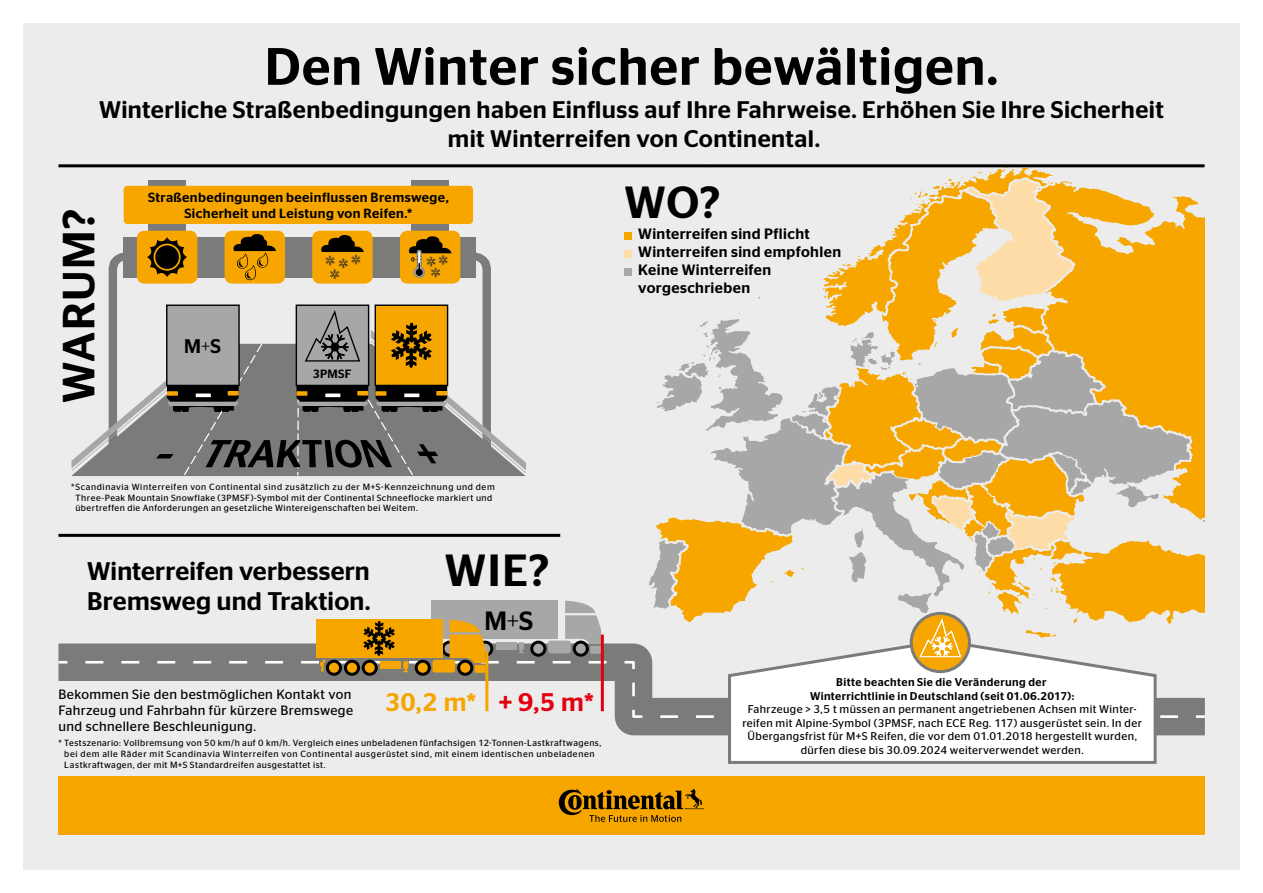
<style>
.page{position:relative;width:1263px;height:893px;background:#fff}
.page>*{position:absolute;margin:0;border:0;box-sizing:border-box;transform-origin:0 0}
.t1{font:500 52.5px "Continental Stag Sans";letter-spacing:.02em;color:#000}
.t2{font:500 45px "Continental Stag Sans";letter-spacing:.04em;color:#000}
.t3{font:500 26.4px "Continental Stag Sans";color:#000}
.t4{font:500 25.5px/30.6px "Continental Stag Sans";letter-spacing:.005em;color:#000}
.t5{font:500 25.5px "Continental Stag Sans";color:#f7a600}
.t6{font:500 24px/28.8px "Continental Stag Sans";letter-spacing:.02em;color:#000;text-align:center}
.t7{font:500 19.8px "Continental Stag Sans";color:#000}
.t8{font:500 15px/18px "Continental Stag Sans";letter-spacing:.025em;color:#000}
.t9{font:13.5px/16.2px "Continental Stag Sans";letter-spacing:.025em;color:#000}
.t10{font:500 13.35px/16px "Continental Stag Sans";letter-spacing:.035em;color:#000;text-align:center}
.t11{font:500 12px "Continental Stag Sans";letter-spacing:.02em;color:#000}
.t12{font:11.25px/13.5px "Continental Stag Sans";letter-spacing:.035em;color:#000;text-align:center}
.t13{font:500 11.25px/13.5px "Continental Stag Sans";letter-spacing:.035em;color:#000;text-align:center}
.t14{font:9px/10.8px "Continental Stag Sans";letter-spacing:.055em;color:#000}
.s1{font-weight:300}
.s2{color:#e3000f}
</style>
<div class="page">
<div style="left:23px;top:23px;width:1216px;height:847px;background:#ececed"></div>
<svg style="left:148px;top:180px;width:38px;height:51px"></svg>
<svg style="left:411px;top:180px;width:38px;height:51px"></svg>
<div style="left:58px;top:776px;width:1146px;height:58px;background:#f7a600"></div>
<svg style="left:559px;top:789px;width:145px;height:33px"></svg>
<svg style="left:58px;top:625px;width:1182px;height:129px"></svg>
<svg style="left:58px;top:660px;width:1149px;height:59px"></svg>
<div style="left:431px;top:600px;width:127px;height:39px;background:#a7a7a8"></div>
<svg style="left:85px;top:601px;width:530px;height:75px"></svg>
<div style="left:225px;top:231px;width:60px;height:53px;background:#f7a600;border-radius:8px"></div>
<div style="left:312px;top:231px;width:61px;height:53px;background:#f7a600;border-radius:8px"></div>
<div style="left:137px;top:231px;width:60px;height:53px;background:#f7a600;border-radius:8px"></div>
<div style="left:400px;top:231px;width:60px;height:53px;background:#f7a600;border-radius:8px"></div>
<svg style="left:71px;top:234px;width:455px;height:241px"></svg>
<div style="left:624px;top:232px;width:8px;height:7px;background:#f7a600"></div>
<div style="left:624px;top:250px;width:8px;height:7px;background:#fedca7"></div>
<div style="left:624px;top:268px;width:8px;height:7px;background:#a7a7a8"></div>
<svg style="left:726px;top:657px;width:432px;height:107px;background:#f6f6f6"></svg>
<hr style="left:485px;top:652px;width:3px;height:59px;background:#f7a600">
<hr style="left:601px;top:635px;width:3px;height:76px;background:#e3000f">
<hr style="left:58px;top:534px;width:502px;height:3px;background:#000">
<svg style="left:911px;top:613px;width:58px;height:59px"></svg>
<svg style="left:649px;top:167px;width:555px;height:490px"></svg>
<div style="left:910px;top:612px;width:61px;height:61px;border:3px solid #7b7b7a;border-radius:50%"></div>
<div style="left:124px;top:186px;width:349px;height:38px;background:#f7a600;border-radius:4px"></div>
<hr style="left:58px;top:164px;width:1146px;height:3px;background:#000">
<h1 class="t1" style="left:265px;top:36px;width:735px">Den Winter sicher bewältigen.</h1>
<h3 class="t6" style="left:99px;top:95px;width:1066px">Winterliche Straßenbedingungen haben Einfluss auf Ihre Fahrweise. Erhöhen Sie Ihre Sicherheit mit Winterreifen von Continental.</h3>
<h2 class="t2" style="left:53px;top:403px;width:196px;rotate:-90deg">WARUM?</h2>
<h3 class="t10" style="left:148px;top:189px;width:302px">Straßenbedingungen beeinflussen Bremswege,<br>Sicherheit und Leistung von Reifen.*</h3>
<h3 class="t7" style="left:184px;top:335px;width:38px">M<span class="s1">+</span>S</h3>
<h3 class="t11" style="left:313px;top:367px;width:40px">3PMSF</h3>
<h2 class="t2" style="left:624px;top:176px;width:97px">WO?</h2>
<h3 class="t8" style="left:638px;top:225px;width:204px">Winterreifen sind Pflicht<br>Winterreifen sind empfohlen<br>Keine Winterreifen vorgeschrieben</h3>
<p class="t14" style="left:75px;top:481px;width:421px;text-indent:-4px">*Scandinavia Winterreifen von Continental sind zusätzlich zu der M+S-Kennzeichnung und dem<br>Three-Peak Mountain Snowflake (3PMSF)-Symbol mit der Continental Schneeflocke markiert und übertreffen die Anforderungen an gesetzliche Wintereigenschaften bei Weitem.</p>
<h3 class="t4" style="left:87px;top:555px;width:285px">Winterreifen verbessern<br>Bremsweg und Traktion.</h3>
<h2 class="t2" style="left:445px;top:544px;width:106px">WIE?</h2>
<h3 class="t3" style="left:484px;top:606px;width:50px">M<span class="s1">+</span>S</h3>
<h3 class="t9" style="left:58px;top:686px;width:296px">Bekommen Sie den bestmöglichen Kontakt von<br>Fahrzeug und Fahrbahn für kürzere Bremswege und schnellere Beschleunigung.</h3>
<h3 class="t5" style="left:385px;top:688px;width:210px">30,2 m* <span class="s2">+ 9,5 m*</span></h3>
<p class="t14" style="left:64px;top:738px;width:538px;text-indent:-6px">* Testszenario: Vollbremsung von 50 km/h auf 0 km/h. Vergleich eines unbeladenen fünfachsigen 12-Tonnen-Lastkraftwagens, bei dem alle Räder mit Scandinavia Winterreifen von Continental ausgerüstet sind, mit einem identischen unbeladenen<br>Lastkraftwagen, der mit M+S Standardreifen ausgestattet ist.</p>
<p class="t13" style="left:810px;top:676px;width:266px">Bitte beachten Sie die Veränderung der<br>Winterrichtlinie in Deutschland (seit 01.06.2017):</p>
<p class="t12" style="left:742px;top:702px;width:401px">Fahrzeuge &gt; 3,5 t müssen an permanent angetriebenen Achsen mit Winter&shy;reifen mit Alpine-Symbol (3PMSF, nach ECE Reg. 117) ausgerüstet sein. In der Übergangsfrist für M+S Reifen, die vor dem 01.01.2018 hergestellt wurden, dürfen diese bis 30.09.2024 weiterverwendet werden.</p>
</div>
